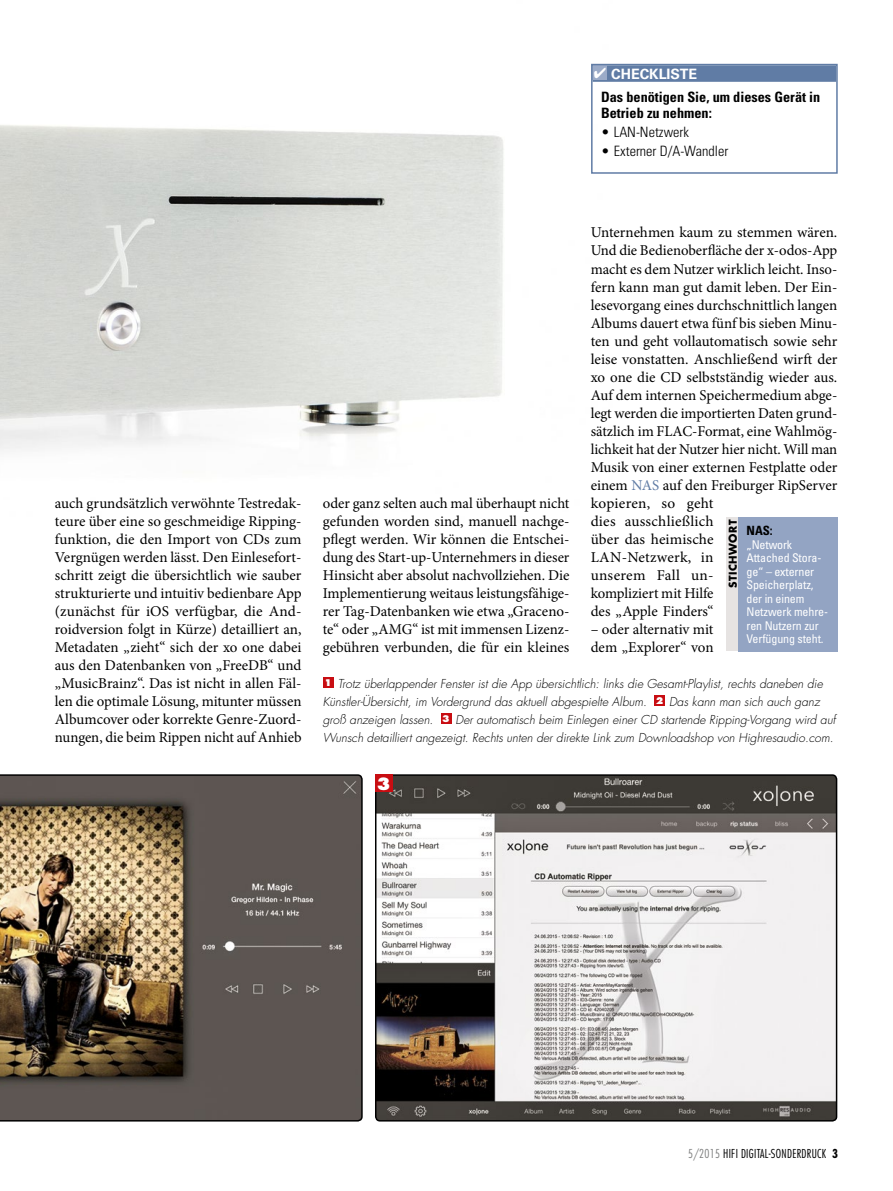
<style>
.page{position:relative;width:893px;height:1191px;background:#fff}
.page>*{position:absolute;margin:0;border:0;box-sizing:border-box;transform-origin:0 0}
.t1{font:800 16.5px "Futura Std";color:#fff}
.t2{font:15px/18px "Minion Pro";letter-spacing:-.005em;color:#000;text-align:justify}
.t3{font:700 condensed 14.25px/23px "Univers LT Std";color:#000}
.t4{font:300 condensed 14.25px "Univers LT Std";color:#000}
.t5{font:700 condensed 12.75px "Univers LT Std";color:#000}
.t6{font:italic 300 12px/18px "Futura Std";color:#000}
.t7{font:condensed 12px/13.5px "Univers LT Std";letter-spacing:-.01em;color:#fff}
.t8{font:300 condensed 12px "Futura Std";letter-spacing:.025em;color:#000}
.t9{font:700 10.5px "Futura Std";letter-spacing:.05em;color:#000}
.s1{color:#fff}
.s2{font-stretch:normal;color:#fff}
.s3{color:#607ca5}
.s4{font-weight:800;font-style:normal;font-size:9px;color:#fff}
.s5{color:#7c7d7d}
.s6{font-weight:700}
</style>
<div class="page">
<img style="left:0;top:63px;width:613px;height:388px">
<div style="left:726px;top:517px;width:14px;height:134px;background:#e6e3e2"></div>
<div style="left:738px;top:517px;width:100px;height:134px;background:#93a4c3"></div>
<img style="left:378px;top:777px;width:459px;height:343px">
<div style="left:375px;top:774px;width:462px;height:347px;border:2px solid #000;border-radius:4px"></div>
<svg style="left:0;top:774px;width:363px;height:347px;background:#6b5f51"></svg>
<div style="left:323px;top:677px;width:10px;height:10px;background:#c80d12"></div>
<div style="left:654px;top:695px;width:11px;height:10px;background:#c80d12"></div>
<div style="left:441px;top:713px;width:10px;height:10px;background:#c80d12"></div>
<div style="left:375px;top:774px;width:17px;height:17px;background:#c80d12"></div>
<div style="left:593px;top:65px;width:243px;height:17px;background:#607ca5"></div>
<div style="left:593px;top:65px;width:14px;height:15px;background:#9babc8"></div>
<div style="left:591px;top:64px;width:247px;height:110px;border:2px solid #607ca5"></div>
<p class="t3" style="left:601px;top:62px;width:221px;text-indent:-7px"><span class="s1">✔</span> <span class="s2">CHECKLISTE<br></span>Das benötigen Sie, um dieses Gerät in</p>
<p class="t3" style="left:601px;top:101px;width:112px">Betrieb zu nehmen:</p>
<p class="t4" style="left:601px;top:123px;width:89px">• LAN-Netzwerk</p>
<p class="t4" style="left:601px;top:142px;width:129px">• Externer D/A-Wandler</p>
<p class="t2" style="left:591px;top:224px;width:248px;text-align:left">Unternehmen kaum zu stemmen wären.<br>Und die Bedienoberfläche der x-odos-App macht es dem Nutzer wirklich leicht. Inso&shy;fern kann man gut damit leben. Der Ein&shy;lesevorgang eines durchschnittlich langen Albums dauert etwa fünf bis sieben Minu&shy;ten und geht vollautomatisch sowie sehr leise vonstatten. Anschließend wirft der xo one die CD selbstständig wieder aus.<br>Auf dem internen Speichermedium abge&shy;legt werden die importierten Daten grund&shy;sätzlich im FLAC-Format, eine Wahlmög&shy;lichkeit hat der Nutzer hier nicht. Will man Musik von einer externen Festplatte oder einem <span class="s3">NAS</span> auf den Freiburger RipServer kopieren, so geht<br>dies ausschließlich<br>über das heimische<br>LAN-Netzwerk, in<br>unserem Fall un-<br>kompliziert mit Hilfe<br>des „Apple Finders“</p>
<p class="t2" style="left:591px;top:620px;width:124px">– oder alternativ mit dem „Explorer“ von</p>
<p class="t6" style="left:323px;top:674px;width:514px"><span class="s4">1</span> Trotz überlappender Fenster ist die App übersichtlich: links die Gesamt-Playlist, rechts daneben die Künstler-Übersicht, im Vordergrund das aktuell abgespielte Album. <span class="s4">2</span> Das kann man sich auch ganz groß anzeigen lassen. <span class="s4">3</span> Der automatisch beim Einlegen einer CD startende Ripping-Vorgang wird auf Wunsch detailliert angezeigt. Rechts unten der direkte Link zum Downloadshop von Highresaudio.com.</p>
<p class="t1" style="left:377px;top:773px;width:15px">3</p>
<p class="t2" style="left:55px;top:494px;width:248px">auch grundsätzlich verwöhnte Testredak&shy;teure über eine so geschmeidige Ripping&shy;funktion, die den Import von CDs zum Vergnügen werden lässt. Den Einlesefort&shy;schritt zeigt die übersichtlich wie sauber strukturierte und intuitiv bedienbare App (zunächst für iOS verfügbar, die And&shy;roidversion folgt in Kürze) detailliert an, Metadaten „zieht“ sich der xo one dabei aus den Datenbanken von „FreeDB“ und „MusicBrainz“. Das ist nicht in allen Fäl&shy;len die optimale Lösung, mitunter müssen Albumcover oder korrekte Genre-Zuord&shy;nungen, die beim Rippen nicht auf Anhieb</p>
<p class="t2" style="left:323px;top:494px;width:248px">oder ganz selten auch mal überhaupt nicht gefunden worden sind, manuell nachge&shy;pflegt werden. Wir können die Entschei&shy;dung des Start-up-Unternehmers in dieser Hinsicht aber absolut nachvollziehen. Die Implementierung weitaus leistungsfähige&shy;rer Tag-Datenbanken wie etwa „Graceno&shy;te“ oder „AMG“ ist mit immensen Lizenz&shy;gebühren verbunden, die für ein kleines</p>
<p class="t9" style="left:726px;top:588px;width:70px;rotate:-90deg">STICHWORT</p>
<p class="t5" style="left:746px;top:523px;width:28px">NAS:</p>
<p class="t7" style="left:746px;top:537px;width:83px">„Network<br>Attached Stora&shy;ge“ – externer<br>Speicherplatz, der in einem<br>Netzwerk mehre&shy;ren Nutzern zur<br>Verfügung steht.</p>
<p class="t8" style="left:688px;top:1146px;width:151px"><span class="s5">5/2015</span> HIFI DIGITAL-SONDERDRUCK <span class="s6">3</span></p>
</div>
